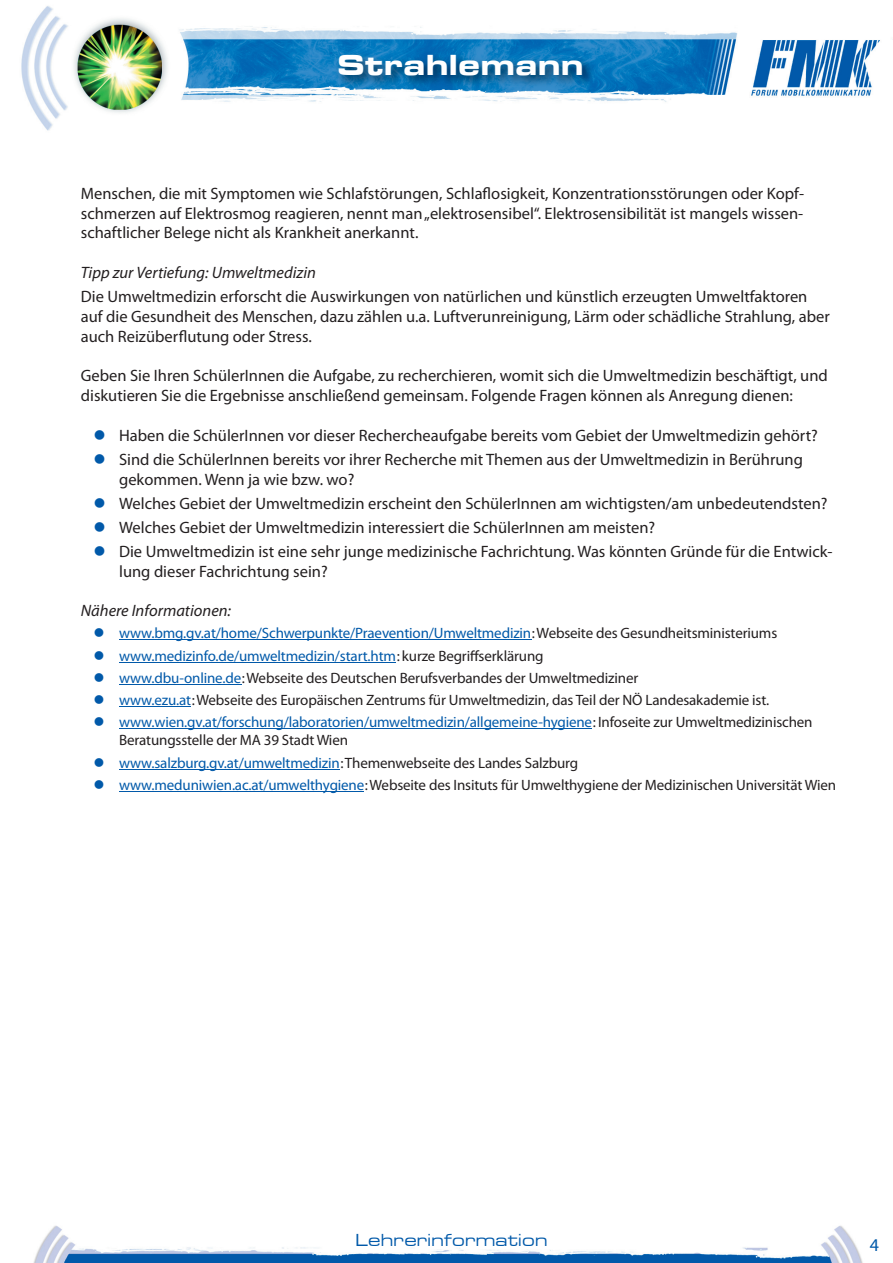
<style>
.page{position:relative;width:893px;height:1263px;background:#fff}
.page>*{position:absolute;margin:0;border:0;box-sizing:border-box;transform-origin:0 0}
.t1{font:30px "Microgramma D Bold Exte";letter-spacing:.05em;color:#fff}
.t2{font:18px "Microgramma D Medi Exte";letter-spacing:.05em;color:#0159a9}
.t3{font:18px "Myriad Pro";color:#0159a9}
.t4{font:16.5px/19.8px "Myriad Pro";color:#231f20}
.t5{font:italic 16.5px "Myriad Pro";color:#231f20}
.t6{font:15px/22.2px "Myriad Pro";letter-spacing:-.01em;color:#231f20}
.s1{color:#0159a9}
</style>
<div class="page">
<img style="left:33px;top:1225px;width:830px;height:38px">
<img style="left:21px;top:6px;width:859px;height:125px">
<img style="left:333px;top:50px;width:263px;height:39px">
<hr style="left:119px;top:639px;width:412px;height:1px;background:#0159a9">
<hr style="left:119px;top:662px;width:277px;height:1px;background:#0159a9">
<hr style="left:119px;top:684px;width:122px;height:1px;background:#0159a9">
<hr style="left:119px;top:706px;width:72px;height:1px;background:#0159a9">
<hr style="left:119px;top:728px;width:473px;height:1px;background:#0159a9">
<hr style="left:119px;top:769px;width:220px;height:1px;background:#0159a9">
<hr style="left:119px;top:791px;width:245px;height:1px;background:#0159a9">
<h1 class="t1" style="left:338px;top:48px;width:246px">Strahlemann</h1>
<p class="t4" style="left:81px;top:185px;width:724px;text-align:justify">Menschen, die mit Symptomen wie Schlafstörungen, Schlaflosigkeit, Konzentrationsstörungen oder Kopf&shy;schmerzen auf Elektrosmog reagieren, nennt man „elektrosensibel“. Elektrosensibilität ist mangels wissen&shy;schaftlicher Belege nicht als Krankheit anerkannt.</p>
<p class="t5" style="left:81px;top:266px;width:236px">Tipp zur Vertiefung: Umweltmedizin</p>
<p class="t4" style="left:81px;top:288px;width:750px">Die Umweltmedizin erforscht die Auswirkungen von natürlichen und künstlich erzeugten Umweltfaktoren auf die Gesundheit des Menschen, dazu zählen u.a. Luftverunreinigung, Lärm oder schädliche Strahlung, aber auch Reizüberflutung oder Stress.</p>
<p class="t4" style="left:81px;top:367px;width:748px">Geben Sie Ihren SchülerInnen die Aufgabe, zu recherchieren, womit sich die Umweltmedizin beschäftigt, und diskutieren Sie die Ergebnisse anschließend gemeinsam. Folgende Fragen können als Anregung dienen:</p>
<p class="t4" style="left:119px;top:424px;width:700px;line-height:24px">Haben die SchülerInnen vor dieser Rechercheaufgabe bereits vom Gebiet der Umweltmedizin gehört?<br>Sind die SchülerInnen bereits vor ihrer Recherche mit Themen aus der Umweltmedizin in Berührung</p>
<p class="t4" style="left:119px;top:468px;width:715px;line-height:24px">gekommen. Wenn ja wie bzw. wo?<br>Welches Gebiet der Umweltmedizin erscheint den SchülerInnen am wichtigsten/am unbedeutendsten?<br>Welches Gebiet der Umweltmedizin interessiert die SchülerInnen am meisten?<br>Die Umweltmedizin ist eine sehr junge medizinische Fachrichtung. Was könnten Gründe für die Entwick-</p>
<p class="t4" style="left:119px;top:562px;width:210px">lung dieser Fachrichtung sein?</p>
<p class="t5" style="left:81px;top:604px;width:152px">Nähere Informationen:</p>
<p class="t6" style="left:119px;top:623px;width:695px"><span class="s1">www.bmg.gv.at/home/Schwerpunkte/Praevention/Umweltmedizin</span> : Webseite des Gesundheitsministeriums <span class="s1">www.medizinfo.de/umweltmedizin/start.htm</span> : kurze Begriffserklärung<br><span class="s1">www.dbu-online.de</span> : Webseite des Deutschen Berufsverbandes der Umweltmediziner<br><span class="s1">www.ezu.at</span> : Webseite des Europäischen Zentrums für Umweltmedizin, das Teil der NÖ Landesakademie ist. <span class="s1">www.wien.gv.at/forschung/laboratorien/umweltmedizin/allgemeine-hygiene</span> : Infoseite zur Umweltmedizinischen</p>
<p class="t6" style="left:119px;top:730px;width:718px">Beratungsstelle der MA 39 Stadt Wien<br><span class="s1">www.salzburg.gv.at/umweltmedizin</span> : Themenwebseite des Landes Salzburg<br><span class="s1">www.meduniwien.ac.at/umwelthygiene</span> : Webseite des Insituts für Umwelthygiene der Medizinischen Universität Wien</p>
<p class="t2" style="left:355px;top:1230px;width:193px">Lehrerinformation</p>
<p class="t3" style="left:869px;top:1238px;width:11px">4</p>
</div>
